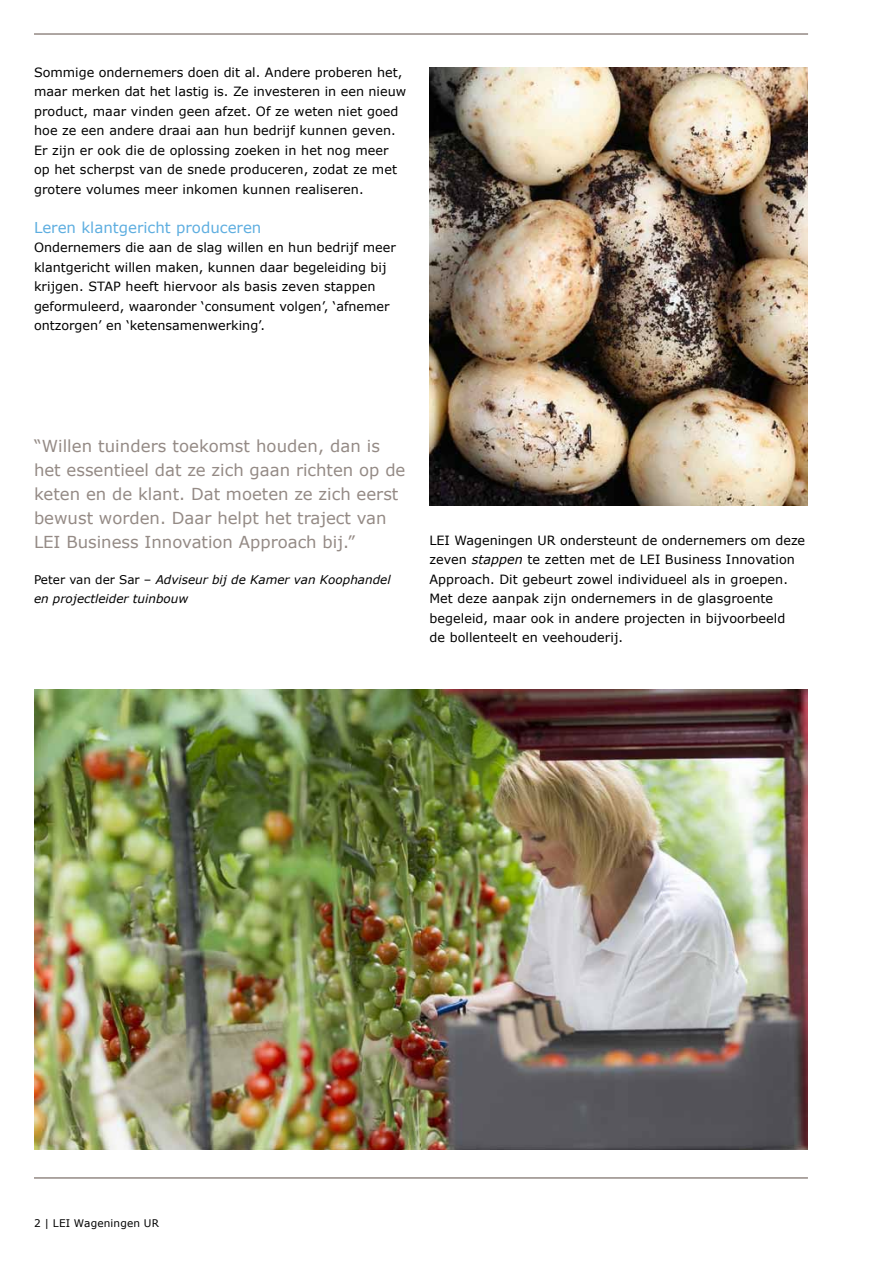
<style>
.page{position:relative;width:893px;height:1263px;background:#fff}
.page>*{position:absolute;margin:0;border:0;box-sizing:border-box;transform-origin:0 0}
.t1{font:16.5px/24px "Verdana";color:#948a85}
.t2{font:15px "Verdana";color:#5eaee0}
.t3{font:12.75px/19.5px "Verdana";letter-spacing:.005em;color:#000}
.t4{font:italic 12px/19.5px "Verdana";color:#000}
.t5{font:10.5px "Verdana";letter-spacing:.015em;color:#000}
.s1{font-style:normal}
.s2{font-style:italic}
</style>
<div class="page">
<hr style="left:34px;top:1177px;width:774px;height:2px;background:#948a85">
<hr style="left:34px;top:33px;width:774px;height:2px;background:#948a85">
<img style="left:429px;top:67px;width:379px;height:439px">
<img style="left:34px;top:690px;width:774px;height:459px">
<p class="t3" style="left:34px;top:62px;width:374px">Sommige ondernemers doen dit al. Andere proberen het, maar merken dat het lastig is. Ze investeren in een nieuw product, maar vinden geen afzet. Of ze weten niet goed hoe ze een andere draai aan hun bedrijf kunnen geven.<br>Er zijn er ook die de oplossing zoeken in het nog meer op het scherpst van de snede produceren, zodat ze met grotere volumes meer inkomen kunnen realiseren.</p>
<p class="t2" style="left:34px;top:217px;width:229px">Leren klantgericht produceren</p>
<p class="t3" style="left:34px;top:238px;width:363px">Ondernemers die aan de slag willen en hun bedrijf meer klantgericht willen maken, kunnen daar begeleiding bij krijgen. STAP heeft hiervoor als basis zeven stappen geformuleerd, waaronder ‘consument volgen’, ‘afnemer ontzorgen’ en ‘ketensamenwerking’.</p>
<p class="t1" style="left:34px;top:433px;width:373px">“Willen tuinders toekomst houden, dan is het essentieel dat ze zich gaan richten op de keten en de klant. Dat moeten ze zich eerst bewust worden. Daar helpt het traject van LEI Business Innovation Approach bij.”</p>
<p class="t4" style="left:34px;top:569px;width:358px"><span class="s1">Peter van der Sar –</span> Adviseur bij de Kamer van Koophandel en projectleider tuinbouw</p>
<p class="t3" style="left:429px;top:530px;width:377px">LEI Wageningen UR ondersteunt de ondernemers om deze zeven <span class="s2">stappen</span> te zetten met de LEI Business Innovation Approach. Dit gebeurt zowel individueel als in groepen.<br>Met deze aanpak zijn ondernemers in de glasgroente begeleid, maar ook in andere projecten in bijvoorbeeld<br>de bollenteelt en veehouderij.</p>
<p class="t5" style="left:34px;top:1216px;width:127px">2 | LEI Wageningen UR</p>
</div>
